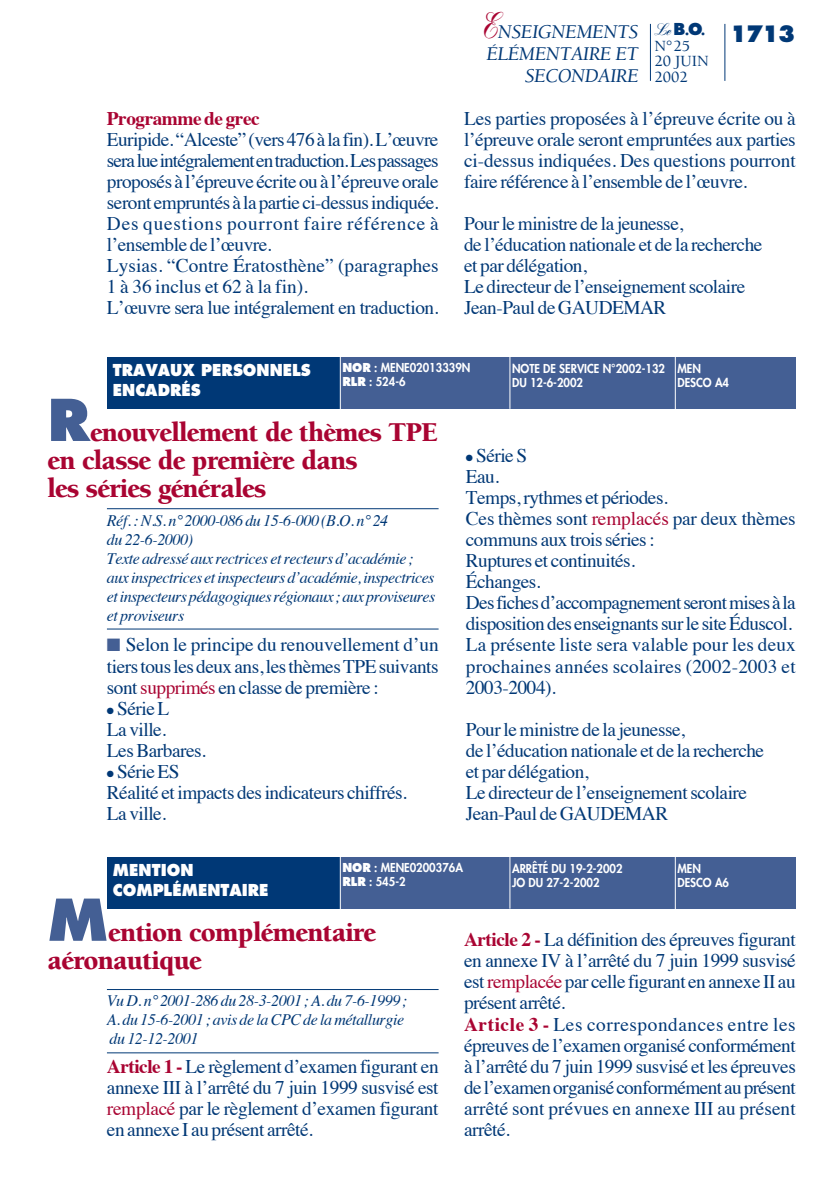
<style>
.page{position:relative;width:840px;height:1190px;background:#fff}
.page>*{position:absolute;margin:0;border:0;box-sizing:border-box;transform-origin:0 0}
.t1{font:900 28px/28px "Berkeley";letter-spacing:-.03em;color:#a90432}
.t2{font:800 22px "Futura";color:#003876;scale:.94 1}
.t3{font:italic 20px/22.4px "Berkeley";letter-spacing:-.02em;color:#003876;text-align:right}
.t4{font:19.2px/21px "Times";letter-spacing:-.025em;color:#003876}
.t5{font:700 19.2px "Times";letter-spacing:-.025em;color:#a90432}
.t6{font:italic 16px/19px "Times";letter-spacing:-.025em;color:#003876}
.t7{font:800 16px/20px "Futura";color:#fff;scale:.94 1}
.t8{font:500 16px/15.6px "Berkeley";color:#003876}
.t9{font:800 12px/14px "Futura";color:#fff;scale:.94 1}
.s1{font-family:"Kuenstler Script";font-weight:900;font-style:normal;font-size:36px;color:#a90432}
.s2{font-style:inherit}
.s3{font-family:"Futura";font-weight:800;font-size:56px;color:#445f94}
.s4{color:#445f94}
.s5{color:#a90432}
.s6{font-weight:700;color:#a90432}
</style>
<div class="page">
<hr style="left:650px;top:24px;width:1px;height:57px;background:#003876">
<hr style="left:724px;top:24px;width:1px;height:57px;background:#003876">
<div style="left:107px;top:357px;width:233px;height:51px;background:#003876"></div>
<div style="left:340px;top:357px;width:456px;height:51px;background:#445f94"></div>
<hr style="left:675px;top:353px;width:1px;height:56px;background:#fff">
<hr style="left:510px;top:353px;width:1px;height:56px;background:#fff">
<hr style="left:107px;top:508px;width:332px;height:1px;background:#003876">
<hr style="left:107px;top:629px;width:332px;height:1px;background:#003876">
<hr style="left:340px;top:355px;width:1px;height:56px;background:#fff">
<div style="left:107px;top:857px;width:233px;height:51px;background:#003876"></div>
<div style="left:340px;top:857px;width:456px;height:51px;background:#445f94"></div>
<hr style="left:675px;top:853px;width:1px;height:56px;background:#fff">
<hr style="left:510px;top:853px;width:1px;height:56px;background:#fff">
<hr style="left:107px;top:989px;width:332px;height:1px;background:#003876">
<hr style="left:107px;top:1052px;width:332px;height:1px;background:#003876">
<hr style="left:340px;top:855px;width:1px;height:56px;background:#fff">
<p class="t5" style="left:107px;top:111px;width:154px">Programme de grec</p>
<p class="t4" style="left:107px;top:131px;width:333px">Euripide. “Alceste” (vers 476 à la fin). L’œuvre sera lue intégralement en traduction. Les passages proposés à l’épreuve écrite ou à l’épreuve orale seront empruntés à la partie ci-dessus indiquée.<br>Des questions pourront faire référence à l’ensemble de l’œuvre.<br>Lysias. “Contre Ératosthène” (paragraphes 1 à 36 inclus et 62 à la fin).<br>L’œuvre sera lue intégralement en traduction.</p>
<p class="t3" style="left:482px;top:21px;width:158px"><span class="s1">E</span>NSEIGNEMENTS<br>ÉLÉMENTAIRE ET<br>SECONDAIRE</p>
<p class="t2" style="left:655px;top:20px;width:151px"><sup>Le</sup> <sup>B</sup><sup>.</sup><sup>O</sup><sup>.</sup> 1713</p>
<p class="t8" style="left:655px;top:38px;width:56px">N°25<br>20 JUIN<br>2002</p>
<p class="t4" style="left:464px;top:110px;width:333px;text-align:justify">Les parties proposées à l’épreuve écrite ou à l’épreuve orale seront empruntées aux parties ci-dessus indiquées. Des questions pourront faire référence à l’ensemble de l’œuvre.</p>
<p class="t4" style="left:464px;top:215px;width:300px">Pour le ministre de la jeunesse,<br>de l’éducation nationale et de la recherche et par délégation,<br>Le directeur de l’enseignement scolaire<br>Jean-Paul de GAUDEMAR</p>
<p class="t9" style="left:342px;top:361px;width:138px"><span class="s2">NOR</span> : MENE02013339N<br><span class="s2">RLR</span> : 524-6</p>
<p class="t7" style="left:113px;top:360px;width:212px">TRAVAUX PERSONNELS<br>ENCADRÉS</p>
<p class="t9" style="left:512px;top:361px;width:164px">NOTE DE SERVICE N°2002-132<br>DU 12-6-2002</p>
<p class="t9" style="left:677px;top:361px;width:57px">MEN<br>DESCO A4</p>
<h1 class="t1" style="left:48px;top:419px;width:392px"><span class="s3">R</span>enouvellement de thèmes TPE en classe de première dans<br>les séries générales</h1>
<p class="t6" style="left:107px;top:512px;width:330px">Réf. : N.S. n° 2000-086 du 15-6-000 (B.O. n° 24<br>du 22-6-2000)<br>Texte adressé aux rectrices et recteurs d’académie; aux inspectrices et inspecteurs d’académie, inspectrices et inspecteurs pédagogiques régionaux; aux proviseures et proviseurs</p>
<p class="t4" style="left:107px;top:636px;width:333px;text-align:justify"><span class="s4">■</span> Selon le principe du renouvellement d’un tiers tous les deux ans, les thèmes TPE suivants sont <span class="s5">supprimés</span> en classe de première :</p>
<p class="t4" style="left:107px;top:699px;width:101px">● Série L<br>La ville.<br>Les Barbares.</p>
<p class="t4" style="left:107px;top:763px;width:302px">● Série ES<br>Réalité et impacts des indicateurs chiffrés.<br>La ville.</p>
<p class="t4" style="left:466px;top:447px;width:331px">● Série S<br>Eau.<br>Temps, rythmes et périodes.<br>Ces thèmes sont <span class="s5">remplacés</span> par deux thèmes communs aux trois séries :<br>Ruptures et continuités.<br>Échanges.<br>Des fiches d’accompagnement seront mises à la disposition des enseignants sur le site Éduscol.<br>La présente liste sera valable pour les deux prochaines années scolaires (2002-2003 et<br>2003-2004).</p>
<p class="t4" style="left:466px;top:720px;width:300px">Pour le ministre de la jeunesse,<br>de l’éducation nationale et de la recherche et par délégation,<br>Le directeur de l’enseignement scolaire<br>Jean-Paul de GAUDEMAR</p>
<p class="t7" style="left:113px;top:860px;width:167px">MENTION<br>COMPLÉMENTAIRE</p>
<p class="t9" style="left:512px;top:861px;width:119px">ARRÊTÉ DU 19-2-2002<br>JO DU 27-2-2002</p>
<p class="t9" style="left:677px;top:861px;width:57px">MEN<br>DESCO A6</p>
<p class="t9" style="left:342px;top:861px;width:130px"><span class="s2">NOR</span> : MENE0200376A<br><span class="s2">RLR</span> : 545-2</p>
<h1 class="t1" style="left:48px;top:918px;width:330px"><span class="s3">M</span>ention complémentaire aéronautique</h1>
<p class="t6" style="left:107px;top:993px;width:302px">Vu D. n° 2001-286 du 28-3-2001; A. du 7-6-1999;<br>A. du 15-6-2001; avis de la CPC de la métallurgie du 12-12-2001</p>
<p class="t4" style="left:107px;top:1057px;width:333px;text-align:justify"><span class="s6">Article 1 -</span> Le règlement d’examen figurant en annexe III à l’arrêté du 7 juin 1999 susvisé est <span class="s5">remplacé</span> par le règlement d’examen figurant en annexe I au présent arrêté.</p>
<p class="t4" style="left:464px;top:931px;width:333px"><span class="s6">Article 2 -</span> La définition des épreuves figurant en annexe IV à l’arrêté du 7 juin 1999 susvisé est <span class="s5">remplacée</span> par celle figurant en annexe II au présent arrêté.<br><span class="s6">Article 3 -</span> Les correspondances entre les épreuves de l’examen organisé conformément à l’arrêté du 7 juin 1999 susvisé et les épreuves de l’examen organisé conformément au présent arrêté sont prévues en annexe III au présent arrêté.</p>
</div>
